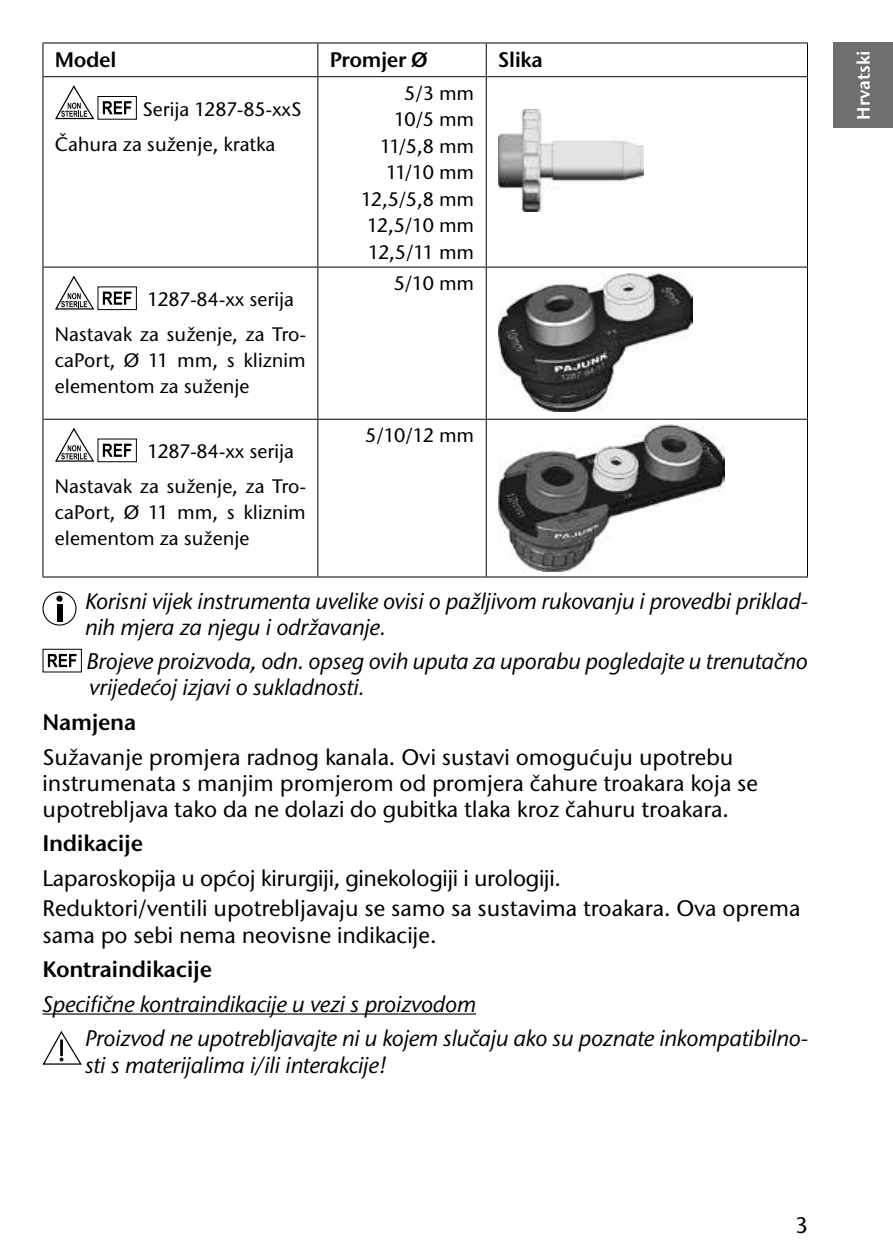
<style>
.page{position:relative;width:893px;height:1259px;background:#fff}
.page>*{position:absolute;margin:0;border:0;box-sizing:border-box;transform-origin:0 0}
.t1{font:italic 500 22.5px/26.1px "Stone Sans ITC Pro";letter-spacing:-.015em;color:#000}
.t2{font:500 22.5px/26.1px "Stone Sans ITC Pro";color:#000}
.t3{font:600 22.5px "Stone Sans ITC Pro";letter-spacing:-.015em;color:#000}
.t4{font:600 21px "Stone Sans ITC Pro";letter-spacing:-.02em;color:#000}
.t5{font:500 19.5px/34.5px "Stone Sans ITC Pro";color:#000}
.t6{font:500 19.5px/26.4px "Stone Sans ITC Pro";letter-spacing:-.04em;color:#000;text-align:right}
.t7{font:600 18px "Stone Sans ITC Pro";color:#fff}
</style>
<div class="page">
<div style="left:833px;top:43px;width:60px;height:85px;background:#706f6f"></div>
<hr style="left:43px;top:1013px;width:433px;height:1px;background:#000">
<hr style="left:43px;top:42px;width:275px;height:1px;background:#000">
<hr style="left:42px;top:43px;width:1px;height:33px;background:#000">
<hr style="left:318px;top:42px;width:168px;height:1px;background:#000">
<hr style="left:317px;top:43px;width:1px;height:33px;background:#000">
<hr style="left:486px;top:42px;width:322px;height:1px;background:#000">
<hr style="left:486px;top:43px;width:1px;height:33px;background:#000">
<hr style="left:807px;top:43px;width:1px;height:33px;background:#000">
<hr style="left:43px;top:76px;width:275px;height:1px;background:#000">
<hr style="left:42px;top:77px;width:1px;height:190px;background:#000">
<hr style="left:318px;top:76px;width:168px;height:1px;background:#000">
<hr style="left:317px;top:77px;width:1px;height:190px;background:#000">
<hr style="left:486px;top:76px;width:322px;height:1px;background:#000">
<hr style="left:486px;top:77px;width:1px;height:190px;background:#000">
<hr style="left:807px;top:77px;width:1px;height:190px;background:#000">
<hr style="left:43px;top:267px;width:275px;height:1px;background:#000">
<hr style="left:42px;top:267px;width:1px;height:152px;background:#000">
<hr style="left:318px;top:267px;width:168px;height:1px;background:#000">
<hr style="left:317px;top:267px;width:1px;height:152px;background:#000">
<hr style="left:486px;top:267px;width:322px;height:1px;background:#000">
<hr style="left:486px;top:267px;width:1px;height:152px;background:#000">
<hr style="left:807px;top:267px;width:1px;height:152px;background:#000">
<hr style="left:43px;top:419px;width:275px;height:1px;background:#000">
<hr style="left:42px;top:420px;width:1px;height:156px;background:#000">
<hr style="left:318px;top:419px;width:168px;height:1px;background:#000">
<hr style="left:317px;top:420px;width:1px;height:156px;background:#000">
<hr style="left:486px;top:419px;width:322px;height:1px;background:#000">
<hr style="left:486px;top:420px;width:1px;height:156px;background:#000">
<hr style="left:807px;top:420px;width:1px;height:156px;background:#000">
<hr style="left:43px;top:576px;width:275px;height:1px;background:#000">
<hr style="left:318px;top:576px;width:168px;height:1px;background:#000">
<hr style="left:486px;top:576px;width:322px;height:1px;background:#000">
<svg style="left:55px;top:85px;width:39px;height:34px"></svg>
<div style="left:97px;top:96px;width:40px;height:24px;border:1px solid #000"></div>
<svg style="left:103px;top:101px;width:29px;height:13px"></svg>
<img style="left:498px;top:110px;width:145px;height:101px">
<svg style="left:55px;top:276px;width:39px;height:33px"></svg>
<div style="left:97px;top:286px;width:40px;height:24px;border:1px solid #000"></div>
<svg style="left:103px;top:291px;width:29px;height:14px"></svg>
<img style="left:498px;top:272px;width:194px;height:139px">
<svg style="left:55px;top:428px;width:39px;height:34px"></svg>
<svg style="left:103px;top:444px;width:29px;height:13px"></svg>
<img style="left:498px;top:424px;width:227px;height:147px">
<div style="left:43px;top:591px;width:34px;height:34px;border:1px solid #000;border-radius:50%"></div>
<svg style="left:56px;top:595px;width:7px;height:7px"></svg>
<div style="left:57px;top:604px;width:5px;height:17px;background:#000"></div>
<div style="left:43px;top:649px;width:39px;height:23px;border:1px solid #000"></div>
<svg style="left:48px;top:654px;width:29px;height:13px"></svg>
<svg style="left:43px;top:1031px;width:39px;height:33px"></svg>
<p class="t4" style="left:55px;top:46px;width:63px">Model</p>
<p class="t4" style="left:330px;top:46px;width:100px">Promjer Ø</p>
<p class="t4" style="left:498px;top:46px;width:46px">Slika</p>
<p class="t5" style="left:55px;top:92px;width:248px;text-indent:87px">Serija 1287-85-xxS<br>Čahura za suženje, kratka</p>
<p class="t6" style="left:361px;top:79px;width:115px">5/3 mm<br>10/5 mm<br>11/5,8 mm<br>11/10 mm<br>12,5/5,8 mm<br>12,5/10 mm<br>12,5/11 mm</p>
<p class="t5" style="left:55px;top:282px;width:252px;text-indent:93px">1287-84-xx serija<br>Nastavak za suženje, za Tro-</p>
<p class="t5" style="left:55px;top:347px;width:252px;line-height:26.1px">caPort, Ø 11 mm, s kliznim elementom za suženje</p>
<p class="t5" style="left:55px;top:434px;width:252px;text-indent:93px">1287-84-xx serija<br>Nastavak za suženje, za Tro-</p>
<p class="t5" style="left:55px;top:499px;width:252px;line-height:26.1px">caPort, Ø 11 mm, s kliznim elementom za suženje</p>
<p class="t5" style="left:394px;top:266px;width:82px">5/10 mm</p>
<p class="t5" style="left:365px;top:418px;width:110px">5/10/12 mm</p>
<p class="t1" style="left:85px;top:588px;width:725px">Korisni vijek instrumenta uvelike ovisi o pažljivom rukovanju i provedbi priklad&shy;nih mjera za njegu i održavanje.</p>
<p class="t1" style="left:86px;top:648px;width:723px">Brojeve proizvoda, odn. opseg ovih uputa za uporabu pogledajte u trenutačno vrijedećoj izjavi o sukladnosti.</p>
<p class="t3" style="left:43px;top:708px;width:95px">Namjena</p>
<p class="t2" style="left:43px;top:743px;width:717px">Sužavanje promjera radnog kanala. Ovi sustavi omogućuju upotrebu instrumenata s manjim promjerom od promjera čahure troakara koja se upotrebljava tako da ne dolazi do gubitka tlaka kroz čahuru troakara.</p>
<p class="t3" style="left:43px;top:829px;width:102px">Indikacije</p>
<p class="t2" style="left:43px;top:863px;width:759px;line-height:30.3px">Laparoskopija u općoj kirurgiji, ginekologiji i urologiji.<br>Reduktori/ventili upotrebljavaju se samo sa sustavima troakara. Ova oprema</p>
<p class="t2" style="left:43px;top:921px;width:395px">sama po sebi nema neovisne indikacije.</p>
<p class="t3" style="left:43px;top:955px;width:171px">Kontraindikacije</p>
<p class="t1" style="left:85px;top:987px;width:725px;line-height:34.5px;text-indent:-42px">Specifične kontraindikacije u vezi s proizvodom<br>Proizvod ne upotrebljavajte ni u kojem slučaju ako su poznate inkompatibilno-</p>
<p class="t1" style="left:85px;top:1051px;width:304px">sti s materijalima i/ili interakcije!</p>
<p class="t7" style="left:852px;top:120px;width:71px;rotate:-90deg">Hrvatski</p>
<p class="t2" style="left:795px;top:1212px;width:14px">3</p>
</div>
